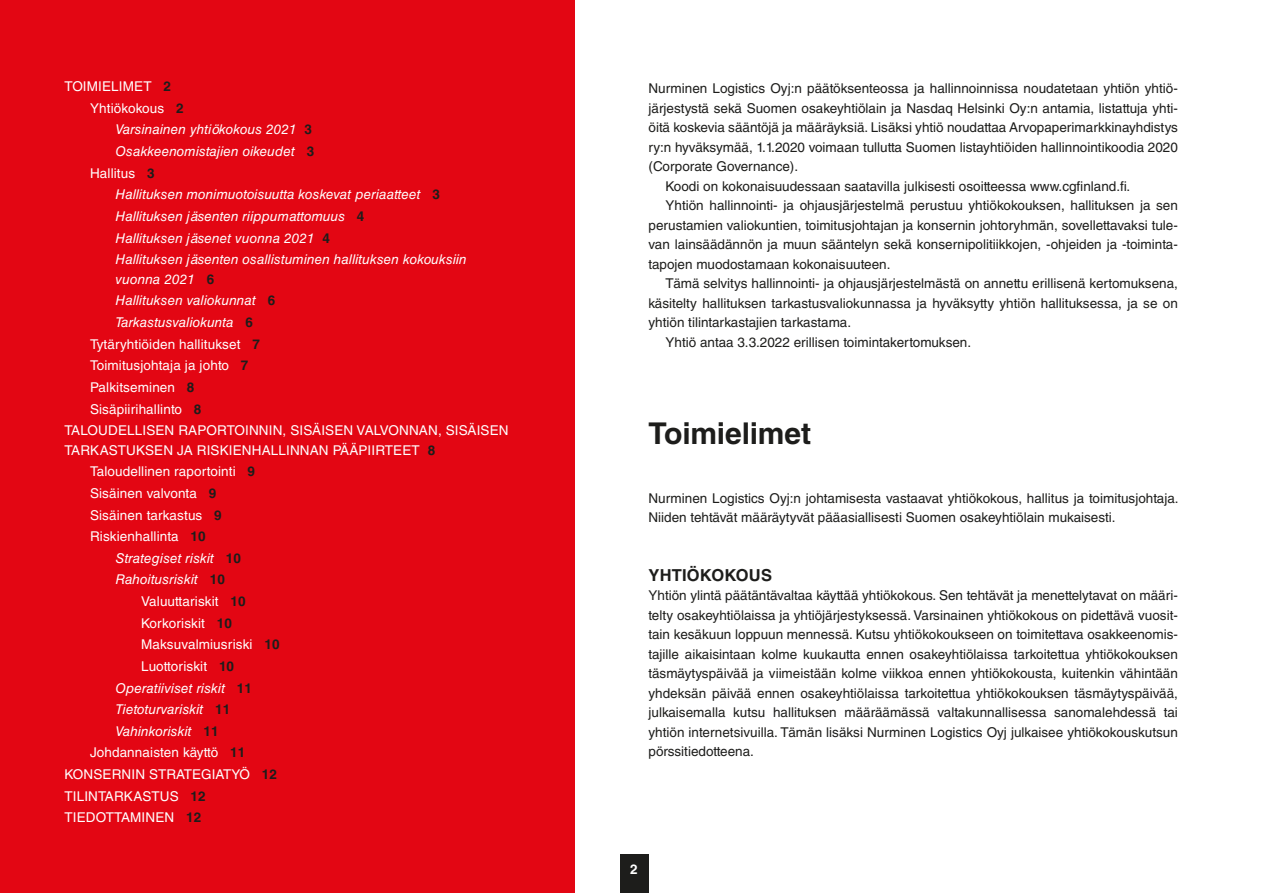
<style>
.page{position:relative;width:1263px;height:893px;background:#fff}
.page>*{position:absolute;margin:0;border:0;box-sizing:border-box;transform-origin:0 0}
._1-otsikko{font:700 30px "Helvetica LT Std";letter-spacing:-.01em;color:#1d1d1b}
._2-otsikko{font:700 16.5px "Helvetica LT Std";letter-spacing:.01em;color:#1d1d1b}
._0_leipis{font:13.5px/19.5px "Helvetica LT Std";color:#1d1d1b;text-align:justify}
._0_leipis_sis{font:13.5px/19.5px "Helvetica LT Std";color:#1d1d1b;text-align:justify}
.t1{font:13.5px/19.5px "Helvetica LT Std";letter-spacing:.01em;color:#fff}
.t2{font:italic 13.5px/19.5px "Helvetica LT Std";letter-spacing:.01em;color:#fff}
.t3{font:700 13.5px "Helvetica";color:#fff}
.s1{font-family:"Helvetica";font-weight:700;color:#1d1d1b}
.s2{font-family:"Helvetica";font-weight:700;font-style:normal;color:#1d1d1b}
</style>
<div class="page">
<div style="left:620px;top:854px;width:28px;height:39px;background:#1d1d1b"></div>
<div style="left:0;top:0;width:575px;height:893px;background:#e30613"></div>
<p class="t1" style="left:64px;top:77px;width:108px">TOIMIELIMET <span class="s1">2</span></p>
<p class="t1" style="left:90px;top:98px;width:95px">Yhtiökokous <span class="s1">2</span></p>
<p class="t2" style="left:116px;top:120px;width:198px">Varsinainen yhtiökokous 2021 <span class="s2">3</span></p>
<p class="t2" style="left:116px;top:142px;width:200px">Osakkeenomistajien oikeudet <span class="s2">3</span></p>
<p class="t1" style="left:90px;top:163px;width:66px">Hallitus <span class="s1">3</span></p>
<p class="t2" style="left:116px;top:185px;width:326px">Hallituksen monimuotoisuutta koskevat periaatteet <span class="s2">3</span></p>
<p class="t2" style="left:116px;top:206px;width:250px">Hallituksen jäsenten riippumattomuus <span class="s2">4</span></p>
<p class="t2" style="left:116px;top:228px;width:216px">Hallituksen jäsenet vuonna 2021 <span class="s2">4</span></p>
<p class="t2" style="left:116px;top:250px;width:353px">Hallituksen jäsenten osallistuminen hallituksen kokouksiin vuonna 2021 <span class="s2">6</span></p>
<p class="t2" style="left:116px;top:291px;width:161px">Hallituksen valiokunnat <span class="s2">6</span></p>
<p class="t2" style="left:116px;top:312px;width:139px">Tarkastusvaliokunta <span class="s2">6</span></p>
<p class="t1" style="left:90px;top:334px;width:171px">Tytäryhtiöiden hallitukset <span class="s1">7</span></p>
<p class="t1" style="left:90px;top:356px;width:160px">Toimitusjohtaja ja johto <span class="s1">7</span></p>
<p class="t1" style="left:90px;top:377px;width:106px">Palkitseminen <span class="s1">8</span></p>
<p class="t1" style="left:90px;top:399px;width:113px">Sisäpiirihallinto <span class="s1">8</span></p>
<p class="t1" style="left:64px;top:421px;width:446px">TALOUDELLISEN RAPORTOINNIN, SISÄISEN VALVONNAN, SISÄISEN<br>TARKASTUKSEN JA RISKIENHALLINNAN PÄÄPIIRTEET <span class="s1">8</span></p>
<p class="t1" style="left:90px;top:462px;width:167px">Taloudellinen raportointi <span class="s1">9</span></p>
<p class="t1" style="left:90px;top:483px;width:128px">Sisäinen valvonta <span class="s1">9</span></p>
<p class="t1" style="left:90px;top:505px;width:133px">Sisäinen tarkastus <span class="s1">9</span></p>
<p class="t1" style="left:90px;top:527px;width:117px">Riskienhallinta <span class="s1">10</span></p>
<p class="t2" style="left:116px;top:548px;width:127px">Strategiset riskit <span class="s2">10</span></p>
<p class="t2" style="left:116px;top:570px;width:111px">Rahoitusriskit <span class="s2">10</span></p>
<p class="t1" style="left:141px;top:591px;width:106px">Valuuttariskit <span class="s1">10</span></p>
<p class="t1" style="left:141px;top:613px;width:92px">Korkoriskit <span class="s1">10</span></p>
<p class="t1" style="left:141px;top:635px;width:140px">Maksuvalmiusriski <span class="s1">10</span></p>
<p class="t1" style="left:141px;top:656px;width:95px">Luottoriskit <span class="s1">10</span></p>
<p class="t2" style="left:116px;top:678px;width:138px">Operatiiviset riskit <span class="s2">11</span></p>
<p class="t2" style="left:116px;top:700px;width:116px">Tietoturvariskit <span class="s2">11</span></p>
<p class="t2" style="left:116px;top:721px;width:104px">Vahinkoriskit <span class="s2">11</span></p>
<p class="t1" style="left:90px;top:743px;width:157px">Johdannaisten käyttö <span class="s1">11</span></p>
<p class="t1" style="left:64px;top:764px;width:214px">KONSERNIN STRATEGIATYÖ <span class="s1">12</span></p>
<p class="t1" style="left:64px;top:786px;width:143px">TILINTARKASTUS <span class="s1">12</span></p>
<p class="t1" style="left:64px;top:808px;width:138px">TIEDOTTAMINEN <span class="s1">12</span></p>
<p class="_0_leipis" style="left:648px;top:78px;width:531px">Nurminen Logistics Oyj:n päätöksenteossa ja hallinnoinnissa noudatetaan yhtiön yhtiö&shy;järjestystä sekä Suomen osakeyhtiölain ja Nasdaq Helsinki Oy:n antamia, listattuja yhti&shy;öitä koskevia sääntöjä ja määräyksiä. Lisäksi yhtiö noudattaa Arvopaperimarkkinayhdistys ry:n hyväksymää, 1.1.2020 voimaan tullutta Suomen listayhtiöiden hallinnointikoodia 2020 (Corporate Governance).</p>
<p class="_0_leipis_sis" style="left:665px;top:176px;width:466px">Koodi on kokonaisuudessaan saatavilla julkisesti osoitteessa www.cgfinland.fi.</p>
<p class="_0_leipis_sis" style="left:648px;top:195px;width:531px;text-indent:17px">Yhtiön hallinnointi- ja ohjausjärjestelmä perustuu yhtiökokouksen, hallituksen ja sen perustamien valiokuntien, toimitusjohtajan ja konsernin johtoryhmän, sovellettavaksi tule&shy;van lainsäädännön ja muun sääntelyn sekä konsernipolitiikkojen, -ohjeiden ja -toiminta&shy;tapojen muodostamaan kokonaisuuteen.</p>
<p class="_0_leipis_sis" style="left:648px;top:273px;width:531px;text-indent:17px">Tämä selvitys hallinnointi- ja ohjausjärjestelmästä on annettu erillisenä kertomuksena, käsitelty hallituksen tarkastusvaliokunnassa ja hyväksytty yhtiön hallituksessa, ja se on yhtiön tilintarkastajien tarkastama.</p>
<p class="_0_leipis_sis" style="left:665px;top:332px;width:307px">Yhtiö antaa 3.3.2022 erillisen toimintakertomuksen.</p>
<p class="_1-otsikko" style="left:648px;top:415px;width:164px">Toimielimet</p>
<p class="_0_leipis" style="left:648px;top:488px;width:532px">Nurminen Logistics Oyj:n johtamisesta vastaavat yhtiökokous, hallitus ja toimitusjohtaja.<br>Niiden tehtävät määräytyvät pääasiallisesti Suomen osakeyhtiölain mukaisesti.</p>
<p class="_2-otsikko" style="left:648px;top:565px;width:125px">YHTIÖKOKOUS</p>
<p class="_0_leipis" style="left:648px;top:585px;width:531px">Yhtiön ylintä päätäntävaltaa käyttää yhtiökokous. Sen tehtävät ja menettelytavat on määri&shy;telty osakeyhtiölaissa ja yhtiöjärjestyksessä. Varsinainen yhtiökokous on pidettävä vuosit&shy;tain kesäkuun loppuun mennessä. Kutsu yhtiökokoukseen on toimitettava osakkeenomis&shy;tajille aikaisintaan kolme kuukautta ennen osakeyhtiölaissa tarkoitettua yhtiökokouksen täsmäytyspäivää ja viimeistään kolme viikkoa ennen yhtiökokousta, kuitenkin vähintään yhdeksän päivää ennen osakeyhtiölaissa tarkoitettua yhtiökokouksen täsmäytyspäivää, julkaisemalla kutsu hallituksen määräämässä valtakunnallisessa sanomalehdessä tai yhtiön internetsivuilla. Tämän lisäksi Nurminen Logistics Oyj julkaisee yhtiökokouskutsun pörssitiedotteena.</p>
<p class="t3" style="left:630px;top:861px;width:9px">2</p>
</div>
